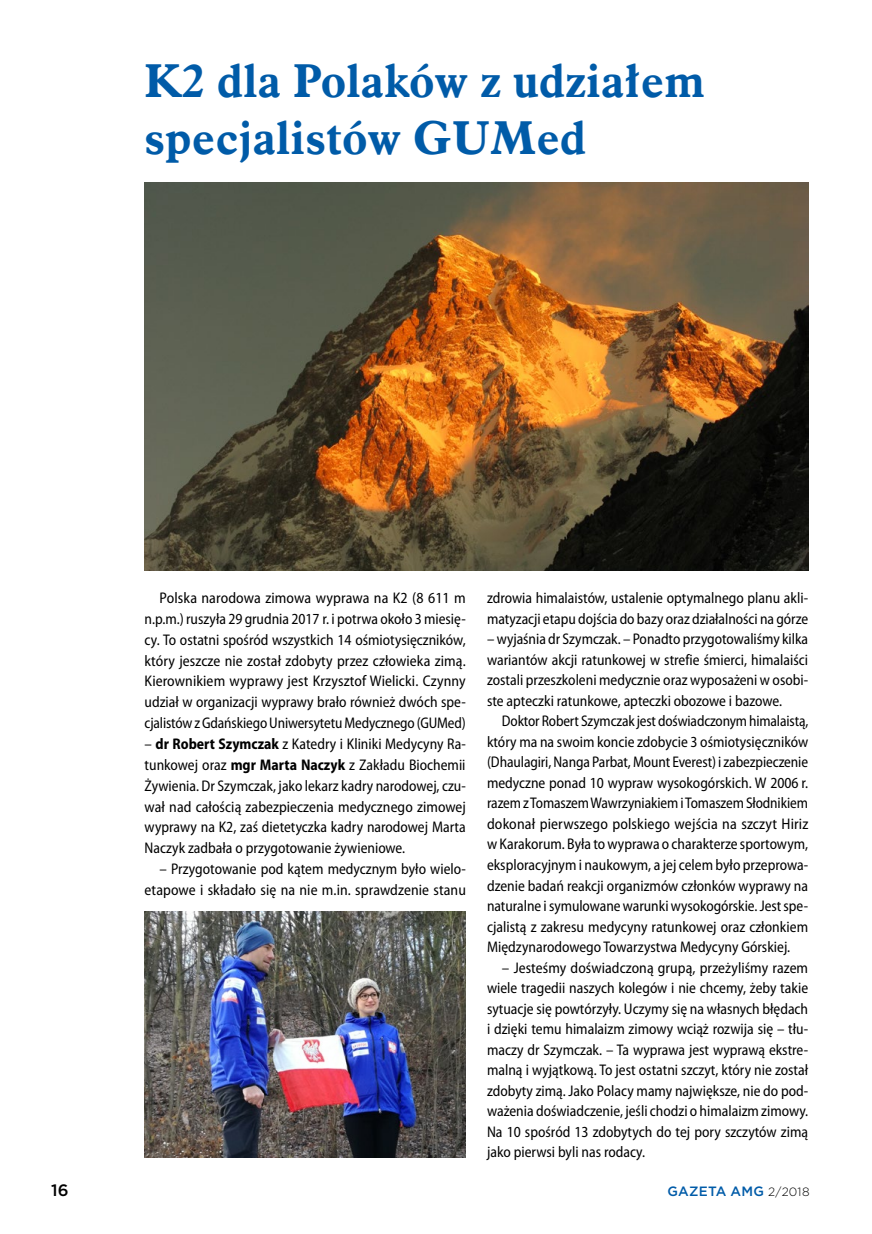
<style>
.page{position:relative;width:872px;height:1234px;background:#fff}
.page>*{position:absolute;margin:0;border:0;box-sizing:border-box;transform-origin:0 0}
.t1{font:700 46.5px/57px "Aldine 721 EU";letter-spacing:.005em;color:#005ba8}
.t2{font:500 16.5px "Gotham";color:#000}
.t3{font:semi-condensed 15.45px/20.5px "Myriad Pro";color:#000;text-align:justify}
.t4{font:semi-condensed 15.45px/20.9px "Myriad Pro";color:#000;text-align:justify;scale:.96 1}
.t5{font:semi-condensed 15.45px/20.5px "Myriad Pro";color:#000;text-align:justify;scale:.94 1}
.t6{font:500 13.5px "Gotham";letter-spacing:.015em;color:#005ba8}
.s1{font-weight:700}
.s2{font-weight:300;font-size:12px;color:#000}
</style>
<div class="page">
<img style="left:144px;top:911px;width:322px;height:246px">
<img style="left:145px;top:183px;width:663px;height:387px">
<h1 class="t1" style="left:145px;top:53px;width:562px">K2 dla Polaków z udziałem specjalistów GUMed</h1>
<p class="t3" style="left:145px;top:587px;width:323px;text-indent:15px">Polska narodowa zimowa wyprawa na K2 (8 611 m n.p.m.) ruszyła 29 grudnia 2017 r. i potrwa około 3 miesię&shy;cy. To ostatni spośród wszystkich 14 ośmiotysięczników, który jeszcze nie został zdobyty przez człowieka zimą.<br>Kierownikiem wyprawy jest Krzysztof Wielicki. Czynny udział w organizacji wyprawy brało również dwóch spe&shy;cjalistów z Gdańskiego Uniwersytetu Medycznego (GUMed)</p>
<p class="t4" style="left:145px;top:733px;width:336px">– <span class="s1">dr Robert Szymczak</span> z Katedry i Kliniki Medycyny Ra&shy;tunkowej oraz <span class="s1">mgr Marta Naczyk</span> z Zakładu Biochemii Żywienia. Dr Szymczak, jako lekarz kadry narodowej, czu&shy;wał nad całością zabezpieczenia medycznego zimowej wyprawy na K2, zaś dietetyczka kadry narodowej Marta Naczyk zadbała o przygotowanie żywieniowe.</p>
<p class="t4" style="left:145px;top:858px;width:336px;text-align:right">– Przygotowanie pod kątem medycznym było wielo&shy;etapowe i składało się na nie m.in. sprawdzenie stanu</p>
<p class="t4" style="left:487px;top:587px;width:336px">zdrowia himalaistów, ustalenie optymalnego planu akli&shy;matyzacji etapu dojścia do bazy oraz działalności na górze</p>
<p class="t4" style="left:487px;top:628px;width:336px">– wyjaśnia dr Szymczak. – Ponadto przygotowaliśmy kilka wariantów akcji ratunkowej w strefie śmierci, himalaiści zostali przeszkoleni medycznie oraz wyposażeni w osobi&shy;ste apteczki ratunkowe, apteczki obozowe i bazowe.</p>
<p class="t5" style="left:487px;top:710px;width:343px;text-indent:15px">Doktor Robert Szymczak jest doświadczonym himalaistą, który ma na swoim koncie zdobycie 3 ośmiotysięczników (Dhaulagiri, Nanga Parbat, Mount Everest) i zabezpieczenie medyczne ponad 10 wypraw wysokogórskich. W 2006 r. razem z Tomaszem Wawrzyniakiem i Tomaszem Słodnikiem dokonał pierwszego polskiego wejścia na szczyt Hiriz w Karakorum. Była to wyprawa o charakterze sportowym, eksploracyjnym i naukowym, a jej celem było przeprowa&shy;dzenie badań reakcji organizmów członków wyprawy na naturalne i symulowane warunki wysokogórskie. Jest spe&shy;cjalistą z zakresu medycyny ratunkowej oraz członkiem Międzynarodowego Towarzystwa Medycyny Górskiej.</p>
<p class="t3" style="left:487px;top:956px;width:323px;text-indent:15px">– Jesteśmy doświadczoną grupą, przeżyliśmy razem wiele tragedii naszych kolegów i nie chcemy, żeby takie sytuacje się powtórzyły. Uczymy się na własnych błędach i dzięki temu himalaizm zimowy wciąż rozwija się – tłu&shy;maczy dr Szymczak. – Ta wyprawa jest wyprawą ekstre&shy;malną i wyjątkową. To jest ostatni szczyt, który nie został zdobyty zimą. Jako Polacy mamy największe, nie do pod&shy;ważenia doświadczenie, jeśli chodzi o himalaizm zimowy.<br>Na 10 spośród 13 zdobytych do tej pory szczytów zimą jako pierwsi byli nas rodacy.</p>
<p class="t2" style="left:51px;top:1179px;width:19px">16</p>
<p class="t6" style="left:667px;top:1182px;width:144px">GAZETA AMG <span class="s2">2/2018</span></p>
</div>
